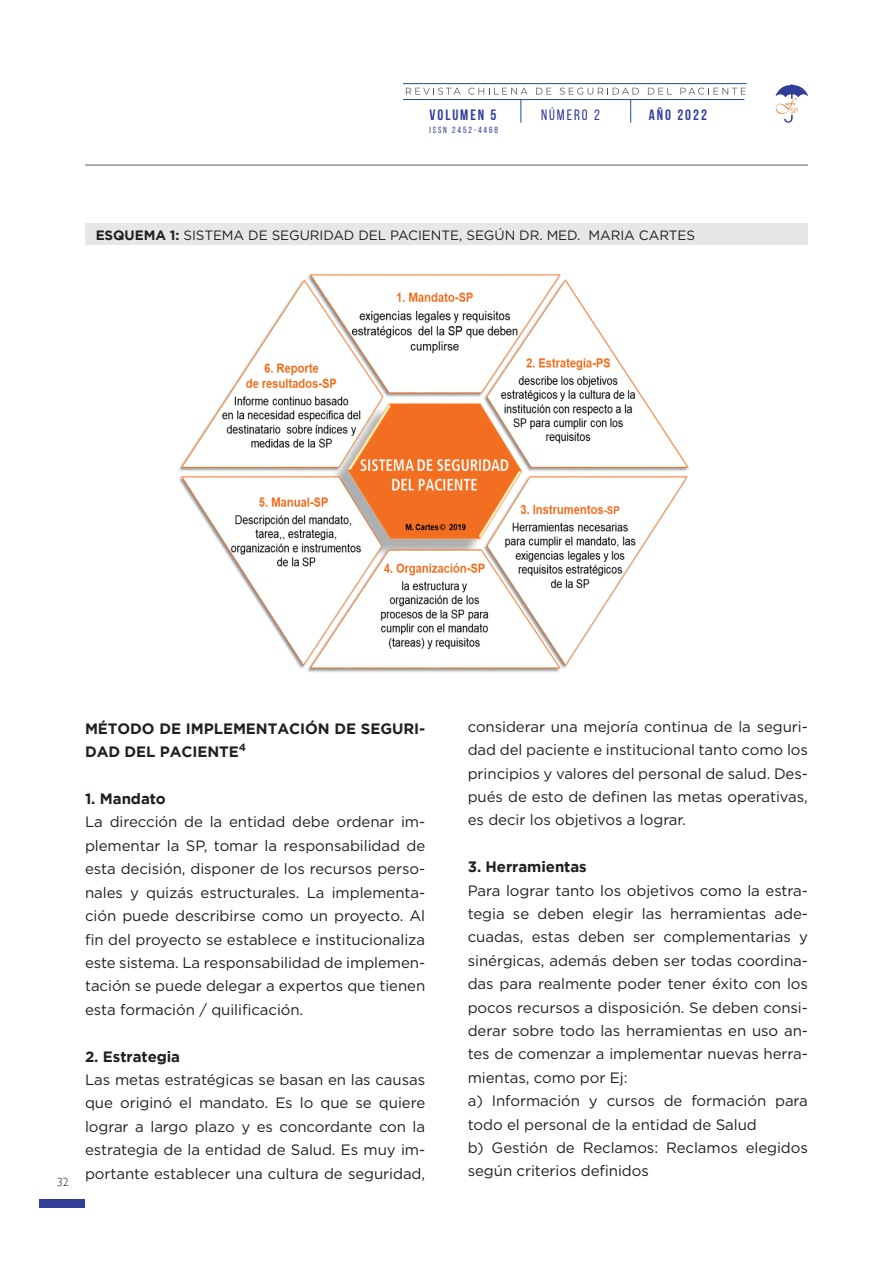
<style>
.page{position:relative;width:893px;height:1263px;background:#fff}
.page>*{position:absolute;margin:0;border:0;box-sizing:border-box;transform-origin:0 0}
.t1{font:15px/23.4px "Gotham";letter-spacing:-.005em;color:#231f20;text-align:justify}
.t2{font:700 15px/23.4px "Gotham";letter-spacing:-.005em;color:#231f20}
.t3{font:700 15px "Gotham";letter-spacing:-.005em;color:#231f20}
.t4{font:700 15px "Bebas Neue";letter-spacing:.13em;color:#323f99}
.t5{font:15px "Bebas Neue";letter-spacing:.13em;color:#323f99}
.t6{font:13.5px "Gotham";letter-spacing:-.005em;color:#231f20}
.t7{font:300 12px "Gill Sans";color:#231f20}
.t8{font:9px "Bebas Neue";letter-spacing:.21em;color:#323f99}
.s1{font-weight:700}
</style>
<div class="page">
<div style="left:40px;top:1199px;width:45px;height:9px;background:#323f99"></div>
<hr style="left:85px;top:164px;width:723px;height:2px;background:#94948a">
<svg style="left:406px;top:88px;width:55px;height:7px"></svg>
<svg style="left:536px;top:88px;width:15px;height:7px"></svg>
<svg style="left:648px;top:88px;width:24px;height:7px"></svg>
<svg style="left:680px;top:88px;width:66px;height:7px"></svg>
<hr style="left:403px;top:83px;width:343px;height:1px;background:#20499f">
<hr style="left:403px;top:99px;width:341px;height:1px;background:#20499f">
<svg style="left:560px;top:88px;width:79px;height:35px"></svg>
<svg style="left:468px;top:88px;width:59px;height:35px"></svg>
<svg style="left:776px;top:84px;width:32px;height:39px"></svg>
<div style="left:85px;top:223px;width:723px;height:21px;background:#e6e7e9"></div>
<img style="left:179px;top:274px;width:510px;height:398px">
<p class="t4" style="left:429px;top:107px;width:68px">VOLUMEN 5</p>
<p class="t5" style="left:541px;top:107px;width:60px">NúMERO 2</p>
<p class="t4" style="left:649px;top:107px;width:60px">AÑO 2022</p>
<p class="t8" style="left:429px;top:125px;width:70px">ISSN 2452-4468</p>
<p class="t6" style="left:96px;top:227px;width:601px"><span class="s1">ESQUEMA 1:</span> SISTEMA DE SEGURIDAD DEL PACIENTE, SEGÚN DR. MED. MARIA CARTES</p>
<p class="t7" style="left:57px;top:1173px;width:13px">32</p>
<p class="t2" style="left:85px;top:716px;width:342px">MÉTODO DE IMPLEMENTACIÓN DE SEGURI-<br>DAD DEL PACIENTE<sup>4</sup></p>
<p class="t3" style="left:85px;top:790px;width:82px">1. Mandato</p>
<p class="t1" style="left:85px;top:810px;width:342px">La dirección de la entidad debe ordenar im&shy;plementar la SP, tomar la responsabilidad de esta decisión, disponer de los recursos perso&shy;nales y quizás estructurales. La implementa&shy;ción puede describirse como un proyecto. Al fin del proyecto se establece e institucionaliza este sistema. La responsabilidad de implemen&shy;tación se puede delegar a expertos que tienen esta formación / quilificación.</p>
<p class="t3" style="left:85px;top:1047px;width:97px">2. Estrategia</p>
<p class="t1" style="left:85px;top:1067px;width:342px">Las metas estratégicas se basan en las causas que originó el mandato. Es lo que se quiere lograr a largo plazo y es concordante con la estrategia de la entidad de Salud. Es muy im&shy;portante establecer una cultura de seguridad,</p>
<p class="t1" style="left:468px;top:714px;width:342px">considerar una mejoría continua de la seguri&shy;dad del paciente e institucional tanto como los principios y valores del personal de salud. Des&shy;pués de esto de definen las metas operativas, es decir los objetivos a lograr.</p>
<p class="t3" style="left:468px;top:858px;width:121px">3. Herramientas</p>
<p class="t1" style="left:468px;top:878px;width:342px;text-align:left">Para lograr tanto los objetivos como la estra&shy;tegia se deben elegir las herramientas ade&shy;cuadas, estas deben ser complementarias y sinérgicas, además deben ser todas coordina&shy;das para realmente poder tener éxito con los pocos recursos a disposición. Se deben consi&shy;derar sobre todo las herramientas en uso an&shy;tes de comenzar a implementar nuevas herra&shy;mientas, como por Ej:<br>a) Información y cursos de formación para todo el personal de la entidad de Salud<br>b) Gestión de Reclamos: Reclamos elegidos según criterios definidos</p>
</div>
